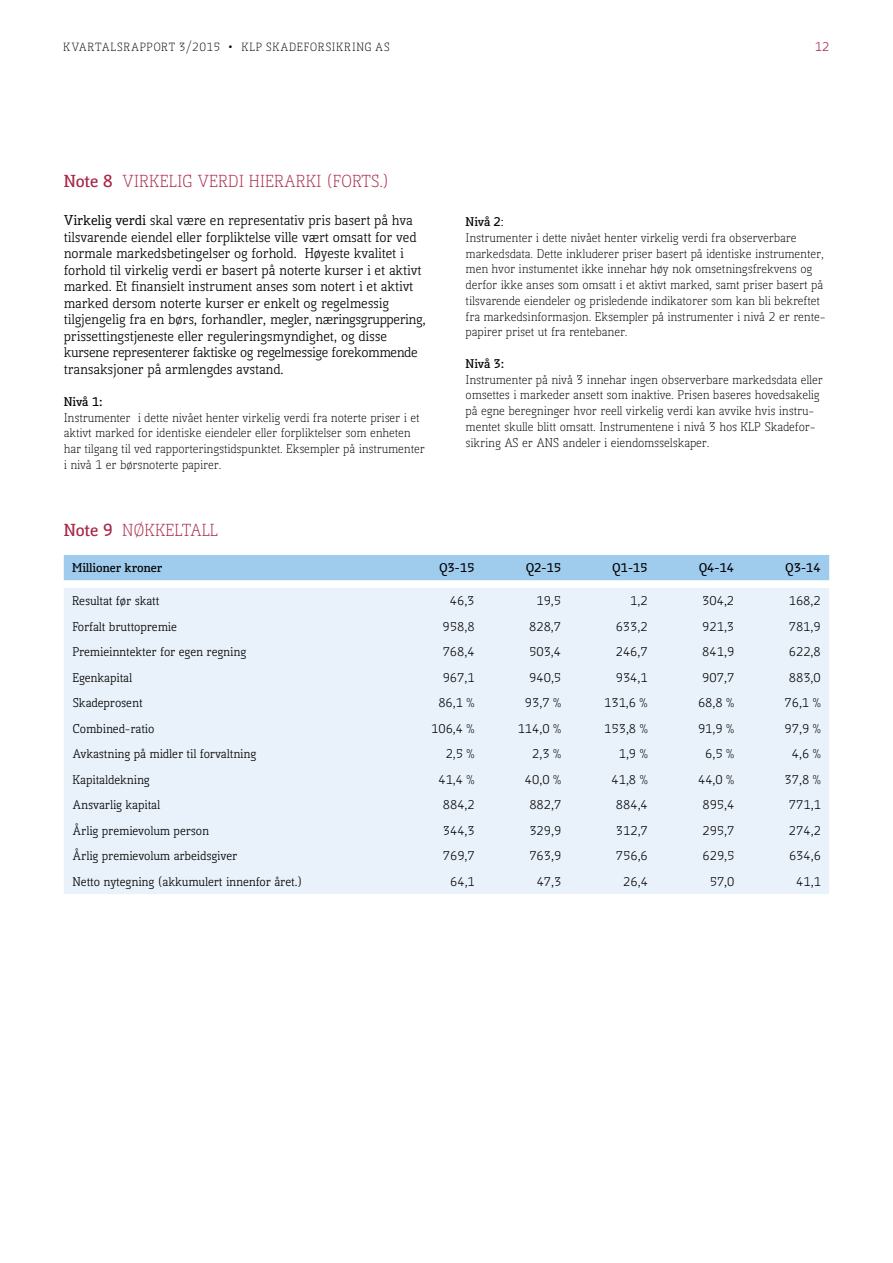
<style>
.page{position:relative;width:893px;height:1263px;background:#fff}
.page>*{position:absolute;margin:0;border:0;box-sizing:border-box;transform-origin:0 0}
.t1{font:300 16.5px "Kofi Pure Serif";color:#a92647}
.t2{font:13.5px/16.5px "Kofi Pure Serif";color:#000}
.t3{font:300 12px/15.8px "Kofi Pure Serif";color:#000}
.t4{font:12px "Kofi Pure Serif";color:#000}
.t5{font:700 12px "Kofi Pure Serif";color:#000}
.t6{font:12px "Kofi Pure Serif";color:#a7214d}
.t7{font:300 11.25px "Kofi Pure Serif";letter-spacing:.06em;color:#000}
.s1{font-size:16.5px}
.s2{font-weight:700}
.s3{font-weight:500}
.s4{font-weight:400}
</style>
<div class="page">
<div style="left:64px;top:555px;width:765px;height:26px;background:#9fcbed"></div>
<div style="left:64px;top:588px;width:765px;height:306px;background:#e9f1fa"></div>
<p class="t7" style="left:63px;top:40px;width:328px">KVARTALSRAPPORT 3/2015 <span class="s1">•</span> KLP SKADEFORSIKRING AS</p>
<p class="t6" style="left:815px;top:39px;width:16px">12</p>
<h1 class="t1" style="left:64px;top:171px;width:326px"><span class="s2">Note 8</span> VIRKELIG VERDI HIERARKI (FORTS.)</h1>
<p class="t2" style="left:64px;top:212px;width:363px"><span class="s3">Virkelig verdi</span> skal være en representativ pris basert på hva tilsvarende eiendel eller forpliktelse ville vært omsatt for ved normale markedsbetingelser og forhold. Høyeste kvalitet i forhold til virkelig verdi er basert på noterte kurser i et aktivt marked. Et finansielt instrument anses som notert i et aktivt marked dersom noterte kurser er enkelt og regelmessig tilgjengelig fra en børs, forhandler, megler, næringsgruppering, prissettingstjeneste eller reguleringsmyndighet, og disse kursene representerer faktiske og regelmessige forekommende transaksjoner på armlengdes avstand.</p>
<p class="t5" style="left:64px;top:393px;width:40px">Nivå 1:</p>
<p class="t3" style="left:64px;top:410px;width:362px">Instrumenter i dette nivået henter virkelig verdi fra noterte priser i et aktivt marked for identiske eiendeler eller forpliktelser som enheten har tilgang til ved rapporteringstidspunktet. Eksempler på instrumenter i nivå 1 er børsnoterte papirer.</p>
<p class="t3" style="left:466px;top:214px;width:361px"><span class="s2">Nivå 2</span><span class="s4">:<br></span>Instrumenter i dette nivået henter virkelig verdi fra observerbare markedsdata. Dette inkluderer priser basert på identiske instrumenter, men hvor instumentet ikke innehar høy nok omsetningsfrekvens og derfor ikke anses som omsatt i et aktivt marked, samt priser basert på tilsvarende eiendeler og prisledende indikatorer som kan bli bekreftet fra markedsinformasjon. Eksempler på instrumenter i nivå 2 er rente&shy;papirer priset ut fra rentebaner.</p>
<p class="t5" style="left:466px;top:355px;width:40px">Nivå 3:</p>
<p class="t3" style="left:466px;top:372px;width:359px">Instrumenter på nivå 3 innehar ingen observerbare markedsdata eller omsettes i markeder ansett som inaktive. Prisen baseres hovedsakelig på egne beregninger hvor reell virkelig verdi kan avvike hvis instru&shy;mentet skulle blitt omsatt. Instrumentene i nivå 3 hos KLP Skadefor&shy;sikring AS er ANS andeler i eiendomsselskaper.</p>
<h1 class="t1" style="left:64px;top:520px;width:156px"><span class="s2">Note 9</span> NØKKELTALL</h1>
<p class="t5" style="left:72px;top:559px;width:91px">Millioner kroner</p>
<p class="t5" style="left:439px;top:559px;width:37px">Q3-15</p>
<p class="t5" style="left:526px;top:559px;width:37px">Q2-15</p>
<p class="t5" style="left:612px;top:559px;width:37px">Q1-15</p>
<p class="t5" style="left:699px;top:559px;width:37px">Q4-14</p>
<p class="t5" style="left:785px;top:559px;width:37px">Q3-14</p>
<p class="t4" style="left:72px;top:593px;width:89px">Resultat før skatt</p>
<p class="t4" style="left:450px;top:593px;width:26px">46,3</p>
<p class="t4" style="left:536px;top:593px;width:26px">19,5</p>
<p class="t4" style="left:630px;top:593px;width:19px">1,2</p>
<p class="t4" style="left:702px;top:593px;width:33px">304,2</p>
<p class="t4" style="left:789px;top:593px;width:33px">168,2</p>
<p class="t4" style="left:72px;top:619px;width:106px">Forfalt bruttopremie</p>
<p class="t4" style="left:443px;top:619px;width:33px">958,8</p>
<p class="t4" style="left:529px;top:619px;width:33px">828,7</p>
<p class="t4" style="left:616px;top:619px;width:33px">633,2</p>
<p class="t4" style="left:702px;top:619px;width:33px">921,3</p>
<p class="t4" style="left:789px;top:619px;width:33px">781,9</p>
<p class="t4" style="left:72px;top:644px;width:175px">Premieinntekter for egen regning</p>
<p class="t4" style="left:443px;top:644px;width:33px">768,4</p>
<p class="t4" style="left:529px;top:644px;width:33px">503,4</p>
<p class="t4" style="left:616px;top:644px;width:33px">246,7</p>
<p class="t4" style="left:702px;top:644px;width:33px">841,9</p>
<p class="t4" style="left:789px;top:644px;width:33px">622,8</p>
<p class="t4" style="left:72px;top:670px;width:61px">Egenkapital</p>
<p class="t4" style="left:443px;top:670px;width:33px">967,1</p>
<p class="t4" style="left:529px;top:670px;width:33px">940,5</p>
<p class="t4" style="left:616px;top:670px;width:33px">934,1</p>
<p class="t4" style="left:702px;top:670px;width:33px">907,7</p>
<p class="t4" style="left:789px;top:670px;width:33px">883,0</p>
<p class="t4" style="left:72px;top:695px;width:72px">Skadeprosent</p>
<p class="t4" style="left:438px;top:695px;width:38px">86,1 %</p>
<p class="t4" style="left:525px;top:695px;width:38px">93,7 %</p>
<p class="t4" style="left:604px;top:695px;width:45px">131,6 %</p>
<p class="t4" style="left:698px;top:695px;width:38px">68,8 %</p>
<p class="t4" style="left:784px;top:695px;width:38px">76,1 %</p>
<p class="t4" style="left:72px;top:721px;width:83px">Combined-ratio</p>
<p class="t4" style="left:431px;top:721px;width:45px">106,4 %</p>
<p class="t4" style="left:518px;top:721px;width:45px">114,0 %</p>
<p class="t4" style="left:604px;top:721px;width:45px">153,8 %</p>
<p class="t4" style="left:698px;top:721px;width:38px">91,9 %</p>
<p class="t4" style="left:784px;top:721px;width:38px">97,9 %</p>
<p class="t4" style="left:72px;top:746px;width:185px">Avkastning på midler til forvaltning</p>
<p class="t4" style="left:446px;top:746px;width:31px">2,5 %</p>
<p class="t4" style="left:532px;top:746px;width:31px">2,3 %</p>
<p class="t4" style="left:619px;top:746px;width:31px">1,9 %</p>
<p class="t4" style="left:705px;top:746px;width:31px">6,5 %</p>
<p class="t4" style="left:792px;top:746px;width:31px">4,6 %</p>
<p class="t4" style="left:72px;top:772px;width:79px">Kapitaldekning</p>
<p class="t4" style="left:438px;top:772px;width:38px">41,4 %</p>
<p class="t4" style="left:525px;top:772px;width:38px">40,0 %</p>
<p class="t4" style="left:611px;top:772px;width:38px">41,8 %</p>
<p class="t4" style="left:698px;top:772px;width:38px">44,0 %</p>
<p class="t4" style="left:785px;top:772px;width:38px">37,8 %</p>
<p class="t4" style="left:72px;top:797px;width:89px">Ansvarlig kapital</p>
<p class="t4" style="left:443px;top:797px;width:33px">884,2</p>
<p class="t4" style="left:529px;top:797px;width:33px">882,7</p>
<p class="t4" style="left:616px;top:797px;width:33px">884,4</p>
<p class="t4" style="left:702px;top:797px;width:33px">895,4</p>
<p class="t4" style="left:789px;top:797px;width:33px">771,1</p>
<p class="t4" style="left:73px;top:823px;width:138px">Årlig premievolum person</p>
<p class="t4" style="left:443px;top:823px;width:33px">344,3</p>
<p class="t4" style="left:529px;top:823px;width:33px">329,9</p>
<p class="t4" style="left:616px;top:823px;width:33px">312,7</p>
<p class="t4" style="left:702px;top:823px;width:33px">295,7</p>
<p class="t4" style="left:789px;top:823px;width:33px">274,2</p>
<p class="t4" style="left:73px;top:848px;width:166px">Årlig premievolum arbeidsgiver</p>
<p class="t4" style="left:443px;top:848px;width:33px">769,7</p>
<p class="t4" style="left:529px;top:848px;width:33px">763,9</p>
<p class="t4" style="left:616px;top:848px;width:33px">756,6</p>
<p class="t4" style="left:702px;top:848px;width:33px">629,5</p>
<p class="t4" style="left:789px;top:848px;width:33px">634,6</p>
<p class="t4" style="left:73px;top:874px;width:231px">Netto nytegning (akkumulert innenfor året.)</p>
<p class="t4" style="left:450px;top:874px;width:26px">64,1</p>
<p class="t4" style="left:537px;top:874px;width:26px">47,3</p>
<p class="t4" style="left:623px;top:874px;width:26px">26,4</p>
<p class="t4" style="left:710px;top:874px;width:26px">57,0</p>
<p class="t4" style="left:796px;top:874px;width:26px">41,1</p>
</div>
